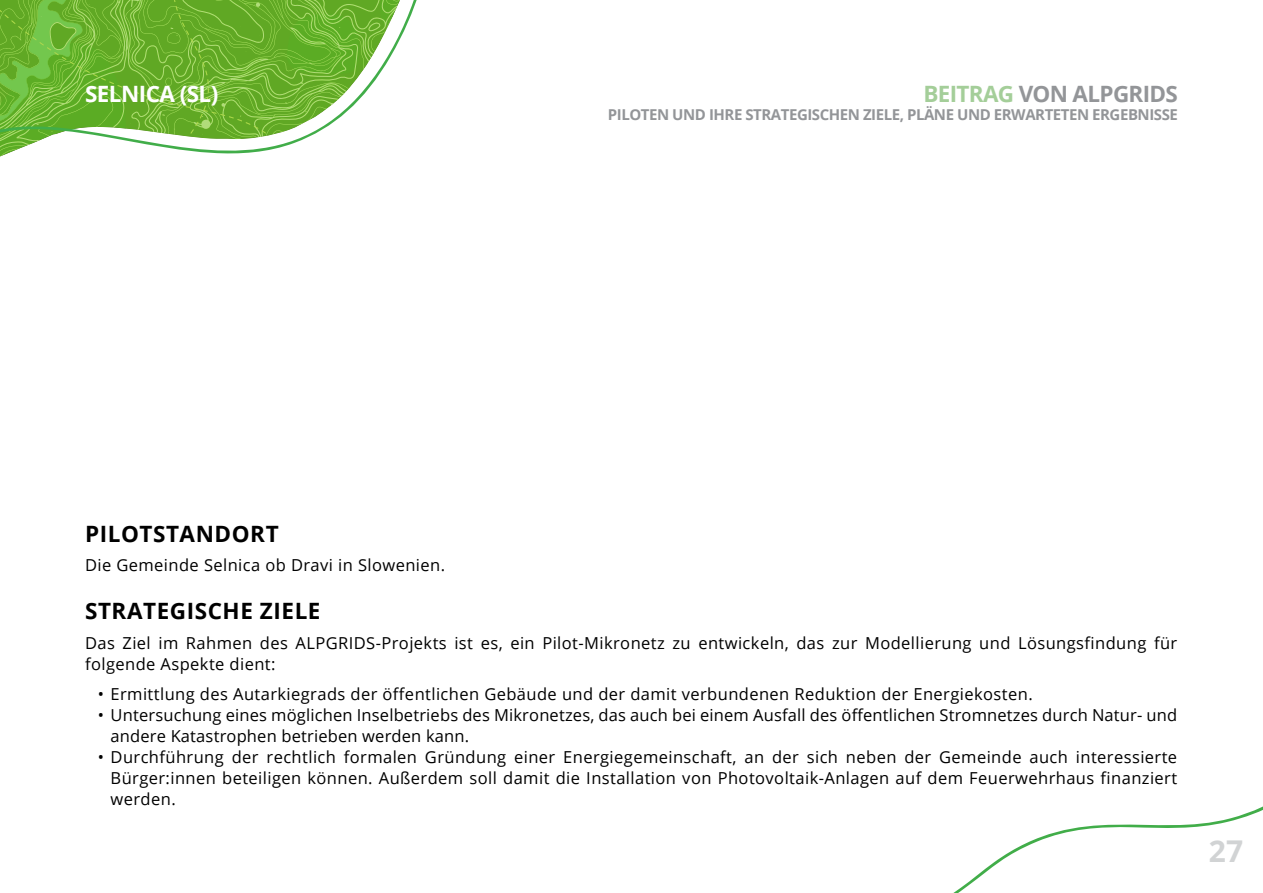
<style>
.page{position:relative;width:1263px;height:893px;background:#fff}
.page>*{position:absolute;margin:0;border:0;box-sizing:border-box;transform-origin:0 0}
.t1{font:700 30px "Open Sans";color:#d1d3d4}
.t2{font:700 22.5px "Open Sans";letter-spacing:.025em;color:#000}
.t3{font:700 22.5px "Open Sans";letter-spacing:-.03em;color:#939598}
.t4{font:700 22.5px "Open Sans";letter-spacing:-.025em;color:#fff}
.t5{font:16.5px/21px "Open Sans";letter-spacing:.025em;color:#000}
.t6{font:700 15px "Open Sans";letter-spacing:-.03em;color:#939598}
.s1{color:#a4ce99}
</style>
<div class="page">
<svg style="left:0;top:0;width:417px;height:157px"></svg>
<svg style="left:953px;top:806px;width:310px;height:87px"></svg>
<div style="left:1149px;top:877px;width:114px;height:16px;background:#fff"></div>
<h2 class="t4" style="left:85px;top:85px;width:135px">SELNICA (SL)</h2>
<h2 class="t3" style="left:923px;top:85px;width:256px"><span class="s1">BEITRAG</span> VON ALPGRIDS</h2>
<p class="t6" style="left:608px;top:109px;width:571px">PILOTEN UND IHRE STRATEGISCHEN ZIELE, PLÄNE UND ERWARTETEN ERGEBNISSE</p>
<h2 class="t2" style="left:85px;top:525px;width:195px">PILOTSTANDORT</h2>
<p class="t5" style="left:85px;top:554px;width:362px">Die Gemeinde Selnica ob Dravi in Slowenien.</p>
<h2 class="t2" style="left:85px;top:601px;width:237px">STRATEGISCHE ZIELE</h2>
<p class="t5" style="left:85px;top:632px;width:1094px">Das Ziel im Rahmen des ALPGRIDS-Projekts ist es, ein Pilot-Mikronetz zu entwickeln, das zur Modellierung und Lösungsfindung für folgende Aspekte dient:</p>
<p class="t5" style="left:98px;top:685px;width:936px">• Ermittlung des Autarkiegrads der öffentlichen Gebäude und der damit verbundenen Reduktion der Energiekosten.</p>
<p class="t5" style="left:111px;top:706px;width:1068px;text-indent:-13px">• Untersuchung eines möglichen Inselbetriebs des Mikronetzes, das auch bei einem Ausfall des öffentlichen Stromnetzes durch Natur- und andere Katastrophen betrieben werden kann.</p>
<p class="t5" style="left:111px;top:748px;width:1068px;text-align:justify;text-indent:-13px">• Durchführung der rechtlich formalen Gründung einer Energiegemeinschaft, an der sich neben der Gemeinde auch interessierte Bürger:innen beteiligen können. Außerdem soll damit die Installation von Photovoltaik-Anlagen auf dem Feuerwehrhaus finanziert werden.</p>
<h1 class="t1" style="left:1209px;top:839px;width:36px">27</h1>
</div>
